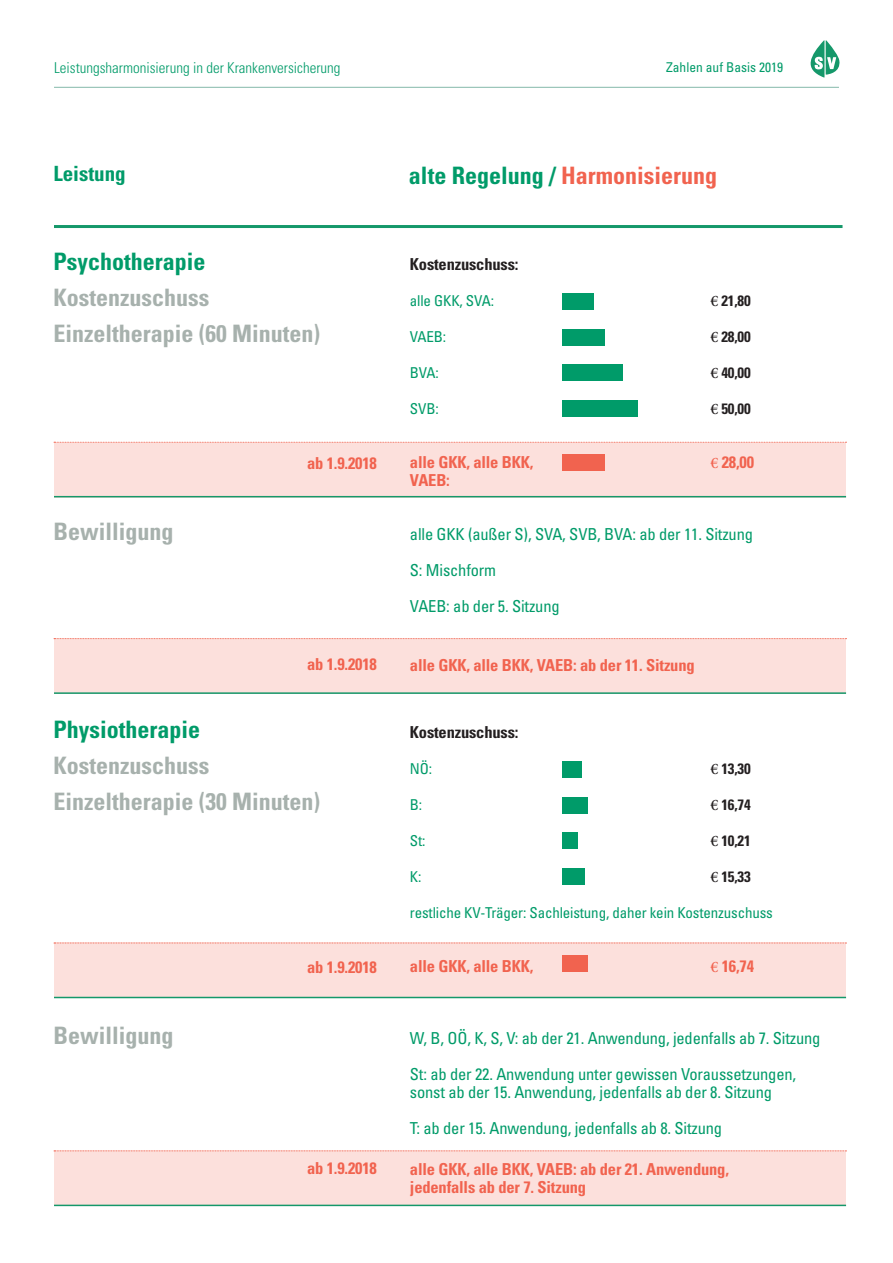
<style>
.page{position:relative;width:893px;height:1263px;background:#fff}
.page>*{position:absolute;margin:0;border:0;box-sizing:border-box;transform-origin:0 0}
.t1{font:700 condensed 24px/36px "Univers";color:#a7b1ad}
.t2{font:700 condensed 24px "Univers";color:#009b69}
.t3{font:700 condensed 24px "Univers";color:#f1634f}
.t4{font:22.5px "Adobe Arabic";color:#231f20}
.t5{font:22.5px "Adobe Arabic";color:#f1634f}
.t6{font:700 condensed 21px "Univers";color:#009b69}
.t7{font:condensed 16.5px/36px "Univers";letter-spacing:-.01em;color:#009b69}
.t8{font:700 condensed 16.5px/18px "Univers";letter-spacing:-.01em;color:#f1634f}
.t9{font:700 condensed 16.5px "Univers";letter-spacing:-.01em;color:#231f20}
.t10{font:condensed 15px "Univers";letter-spacing:-.01em;color:#009b69}
.t11{font:300 condensed 15px "Univers";color:#009b69}
.t12{font:700 condensed 15px "Univers";letter-spacing:-.01em;color:#231f20}
.t13{font:condensed 13.5px "Univers";color:#009b69}
.s1{color:#009b69}
</style>
<div class="page">
<hr style="left:54px;top:87px;width:785px;height:1px;background:#84b9aa">
<svg style="left:811px;top:40px;width:29px;height:38px"></svg>
<div style="left:54px;top:442px;width:791px;height:55px;background:#fce0dc"></div>
<div style="left:54px;top:943px;width:791px;height:55px;background:#fce0dc"></div>
<div style="left:54px;top:638px;width:791px;height:56px;background:#fce0dc"></div>
<div style="left:54px;top:1150px;width:791px;height:56px;background:#fce0dc"></div>
<svg style="left:54px;top:442px;width:792px;height:1px"></svg>
<svg style="left:54px;top:943px;width:792px;height:1px"></svg>
<svg style="left:54px;top:638px;width:792px;height:1px"></svg>
<svg style="left:54px;top:1150px;width:792px;height:1px"></svg>
<hr style="left:54px;top:225px;width:788px;height:3px;background:#15986a">
<hr style="left:54px;top:496px;width:792px;height:1px;background:#15986a">
<hr style="left:54px;top:997px;width:792px;height:1px;background:#15986a">
<hr style="left:54px;top:692px;width:792px;height:2px;background:#15986a">
<hr style="left:54px;top:1205px;width:792px;height:1px;background:#15986a">
<div style="left:562px;top:293px;width:32px;height:16px;background:#009b69"></div>
<div style="left:562px;top:761px;width:20px;height:16px;background:#009b69"></div>
<div style="left:562px;top:329px;width:42px;height:16px;background:#009b69"></div>
<div style="left:562px;top:797px;width:26px;height:16px;background:#009b69"></div>
<div style="left:562px;top:364px;width:60px;height:16px;background:#009b69"></div>
<div style="left:562px;top:832px;width:16px;height:16px;background:#009b69"></div>
<div style="left:562px;top:400px;width:76px;height:16px;background:#009b69"></div>
<div style="left:562px;top:868px;width:23px;height:16px;background:#009b69"></div>
<div style="left:562px;top:454px;width:42px;height:17px;background:#f1634f"></div>
<div style="left:562px;top:956px;width:26px;height:16px;background:#f1634f"></div>
<p class="t11" style="left:54px;top:59px;width:288px">Leistungsharmonisierung in der Krankenversicherung</p>
<p class="t13" style="left:666px;top:59px;width:118px">Zahlen auf Basis 2019</p>
<p class="t6" style="left:53px;top:161px;width:74px">Leistung</p>
<h1 class="t3" style="left:409px;top:160px;width:309px"><span class="s1">alte Regelung /</span> Harmonisierung</h1>
<h1 class="t2" style="left:53px;top:247px;width:153px">Psychotherapie</h1>
<h1 class="t1" style="left:53px;top:279px;width:268px">Kostenzuschuss<br>Einzeltherapie (60 Minuten(</h1>
<p class="t9" style="left:410px;top:254px;width:110px">Kostenzuschuss:</p>
<p class="t10" style="left:410px;top:291px;width:86px">alle GKK, SVA:</p>
<p class="t10" style="left:410px;top:327px;width:38px">VAEB:</p>
<p class="t10" style="left:410px;top:363px;width:30px">BVA:</p>
<p class="t10" style="left:410px;top:399px;width:30px">SVB:</p>
<p class="t12" style="left:721px;top:291px;width:31px">21,80</p>
<h2 class="t4" style="left:710px;top:285px;width:9px">€</h2>
<p class="t12" style="left:721px;top:327px;width:31px">28,00</p>
<h2 class="t4" style="left:710px;top:321px;width:9px">€</h2>
<p class="t12" style="left:721px;top:363px;width:31px">40,00</p>
<h2 class="t4" style="left:710px;top:357px;width:9px">€</h2>
<p class="t12" style="left:721px;top:399px;width:31px">50,00</p>
<h2 class="t4" style="left:710px;top:393px;width:9px">€</h2>
<p class="t8" style="left:307px;top:454px;width:71px">ab 1.9.2018</p>
<p class="t8" style="left:410px;top:453px;width:125px">alle GKK, alle BKK,<br>VAEB:</p>
<p class="t8" style="left:722px;top:453px;width:34px">28,00</p>
<h2 class="t5" style="left:710px;top:447px;width:9px">€</h2>
<h1 class="t1" style="left:53px;top:513px;width:122px">Bewilligung</h1>
<p class="t7" style="left:410px;top:516px;width:345px">alle GKK (außer , )S SVA, SVB, BVA: ab der 11. Sitzung :S Mischform<br>VAEB: ab der 5. Sitzung</p>
<p class="t8" style="left:307px;top:655px;width:71px">ab 1.9.2018</p>
<p class="t8" style="left:410px;top:655px;width:286px">alle GKK, alle BKK, VAEB: ab der 11. Sitzung</p>
<h1 class="t2" style="left:53px;top:715px;width:148px">Physiotherapie</h1>
<h1 class="t1" style="left:53px;top:747px;width:268px">Kostenzuschuss<br>Einzeltherapie (30 Minuten(</h1>
<p class="t8" style="left:307px;top:958px;width:71px">ab 1.9.2018</p>
<p class="t9" style="left:410px;top:722px;width:110px">Kostenzuschuss:</p>
<p class="t10" style="left:410px;top:759px;width:24px">NÖ:</p>
<p class="t10" style="left:410px;top:795px;width:14px">B:</p>
<p class="t10" style="left:410px;top:831px;width:17px">St:</p>
<p class="t10" style="left:410px;top:867px;width:13px">:K</p>
<p class="t10" style="left:410px;top:903px;width:364px">restliche KV-Träger: Sachleistung, daher kein Kostenzuschuss</p>
<p class="t8" style="left:410px;top:957px;width:125px">alle GKK, alle BKK,</p>
<p class="t12" style="left:721px;top:759px;width:31px">13,30</p>
<h2 class="t4" style="left:710px;top:753px;width:9px">€</h2>
<p class="t12" style="left:721px;top:795px;width:31px">16,74</p>
<h2 class="t4" style="left:710px;top:789px;width:9px">€</h2>
<p class="t12" style="left:721px;top:831px;width:31px">10,21</p>
<h2 class="t4" style="left:710px;top:825px;width:9px">€</h2>
<p class="t12" style="left:721px;top:867px;width:31px">15,33</p>
<h2 class="t4" style="left:710px;top:861px;width:9px">€</h2>
<p class="t8" style="left:722px;top:957px;width:34px">16,74</p>
<h2 class="t5" style="left:710px;top:951px;width:9px">€</h2>
<h1 class="t1" style="left:53px;top:1017px;width:122px">Bewilligung</h1>
<p class="t8" style="left:307px;top:1159px;width:71px">ab 1.9.2018</p>
<p class="t7" style="left:410px;top:1020px;width:412px">W B, , OÖ :V,S,K, ab der 21. Anwendung, jedenfalls ab 7. Sitzung<br>St: ab der 22. Anwendung unter gewissen Voraussetzungen,</p>
<p class="t7" style="left:410px;top:1074px;width:364px">sonst ab der 15. Anwendung, jedenfalls ab der 8. Sitzung :T ab der 15. Anwendung, jedenfalls ab 8. Sitzung</p>
<p class="t8" style="left:410px;top:1159px;width:321px">alle GKK, alle BKK, VAEB: ab der 21. Anwendung, jedenfalls ab der 7. Sitzung</p>
</div>
